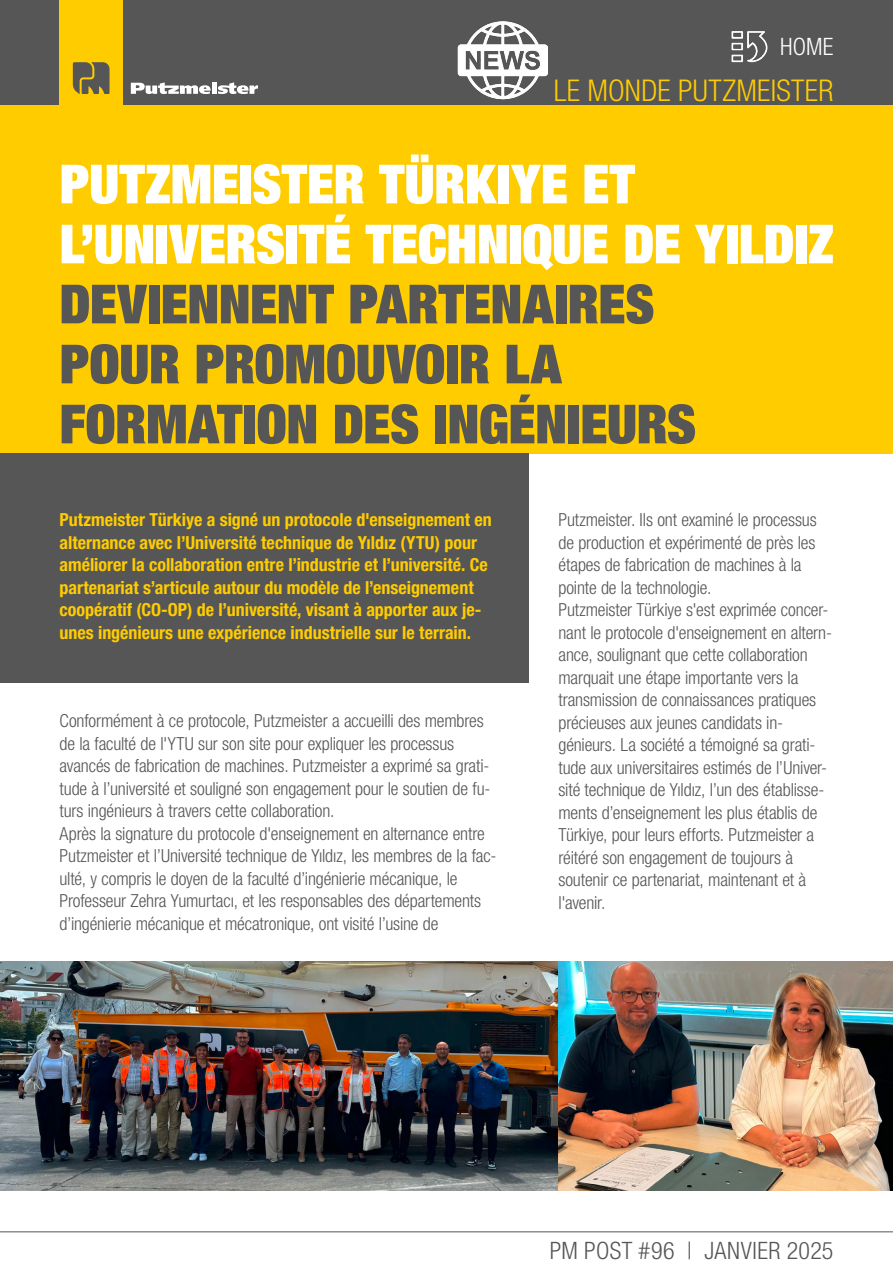
<style>
.page{position:relative;width:893px;height:1263px;background:#fff}
.page>*{position:absolute;margin:0;border:0;box-sizing:border-box;transform-origin:0 0}
.t1{font:900 condensed 54px/60px "Helvetica Neue LT Pro";letter-spacing:-.005em;color:#565656}
.t2{font:900 condensed 54px/60px "Helvetica Neue LT Pro";letter-spacing:-.005em;color:#fff}
.t3{font:300 condensed 30px "Helvetica Neue LT Pro";letter-spacing:.01em;color:#fc0}
.t4{font:300 condensed 24px "Helvetica Neue LT Pro";letter-spacing:.015em;color:#565656}
.t5{font:300 condensed 24px "Helvetica Neue LT Pro";color:#fff}
.t6{font:300 condensed 18px/22.5px "Helvetica Neue LT Pro";letter-spacing:-.01em;color:#565656}
.t7{font:700 condensed 18px/22.5px "Helvetica Neue LT Pro";color:#fc0}
</style>
<div class="page">
<svg style="left:0;top:1231px;width:893px;height:2px;background:#a9a9a9"></svg>
<div style="left:0;top:0;width:893px;height:105px;background:#565656"></div>
<img style="left:731px;top:31px;width:37px;height:32px">
<div style="left:60px;top:0;width:63px;height:105px;background:#fc0"></div>
<svg style="left:73px;top:62px;width:37px;height:32px"></svg>
<svg style="left:131px;top:82px;width:127px;height:12px"></svg>
<img style="left:0;top:961px;width:893px;height:230px">
<div style="left:0;top:105px;width:893px;height:349px;background:#fc0"></div>
<div style="left:0;top:453px;width:529px;height:229px;background:#565656"></div>
<img style="left:457px;top:21px;width:91px;height:79px">
<h3 class="t5" style="left:780px;top:33px;width:55px">HOME</h3>
<h2 class="t3" style="left:554px;top:73px;width:281px">LE MONDE PUTZMEISTER</h2>
<h1 class="t2" style="left:60px;top:153px;width:776px">PUTZMEISTER TÜRKIYE ET<br>L’UNIVERSITÉ TECHNIQUE DE YILDIZ</h1>
<h1 class="t1" style="left:60px;top:273px;width:638px">DEVIENNENT PARTENAIRES<br>POUR PROMOUVOIR LA<br>FORMATION DES INGÉNIEURS</h1>
<p class="t7" style="left:60px;top:508px;width:434px">Putzmeister Türkiye a signé un protocole d'enseignement en alternance avec l’Université technique de Yıldız (YTU) pour améliorer la collaboration entre l’industrie et l’université. Ce partenariat s’articule autour du modèle de l’enseignement coopératif (CO-OP) de l’université, visant à apporter aux je&shy;unes ingénieurs une expérience industrielle sur le terrain.</p>
<p class="t6" style="left:60px;top:709px;width:438px">Conformément à ce protocole, Putzmeister a accueilli des membres de la faculté de l'YTU sur son site pour expliquer les processus avancés de fabrication de machines. Putzmeister a exprimé sa grati&shy;tude à l’université et souligné son engagement pour le soutien de fu&shy;turs ingénieurs à travers cette collaboration.<br>Après la signature du protocole d'enseignement en alternance entre Putzmeister et l’Université technique de Yıldız, les membres de la fac&shy;ulté, y compris le doyen de la faculté d’ingénierie mécanique, le Professeur Zehra Yumurtacı, et les responsables des départements d’ingénierie mécanique et mécatronique, ont visité l’usine de</p>
<p class="t6" style="left:558px;top:508px;width:275px">Putzmeister. Ils ont examiné le processus de production et expérimenté de près les étapes de fabrication de machines à la pointe de la technologie.<br>Putzmeister Türkiye s'est exprimée concer&shy;nant le protocole d'enseignement en altern&shy;ance, soulignant que cette collaboration marquait une étape importante vers la transmission de connaissances pratiques précieuses aux jeunes candidats in&shy;génieurs. La société a témoigné sa grati&shy;tude aux universitaires estimés de l’Univer&shy;sité technique de Yıldız, l’un des établisse&shy;ments d’enseignement les plus établis de Türkiye, pour leurs efforts. Putzmeister a réitéré son engagement de toujours à soutenir ce partenariat, maintenant et à l'avenir.</p>
<h3 class="t4" style="left:550px;top:1236px;width:285px">PM POST #96 | JANVIER 2025</h3>
</div>
